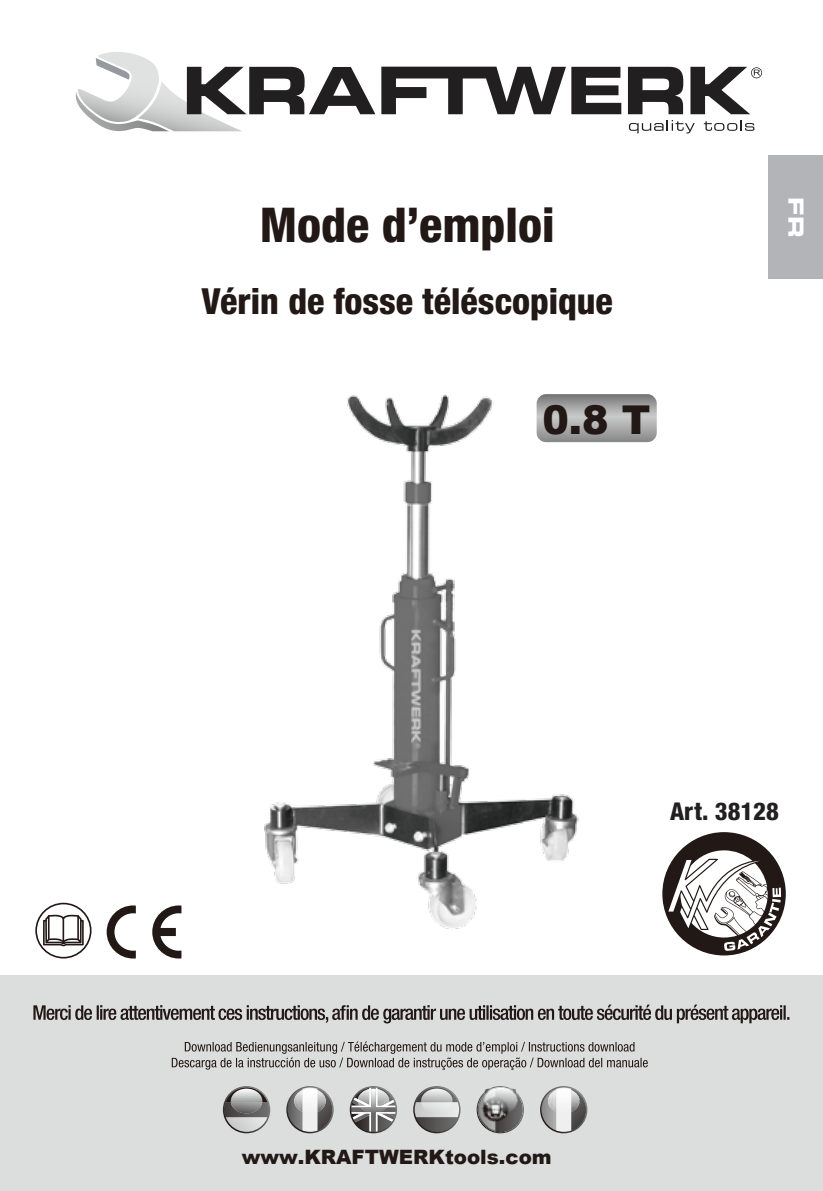
<style>
.page{position:relative;width:823px;height:1191px;background:#fff}
.page>*{position:absolute;margin:0;border:0;box-sizing:border-box;transform-origin:0 0}
.t1{font:800 condensed 48px "Helvetica Neue LT Std";color:#221815}
.t2{font:900 39.8px "Arial";color:#221815}
.t3{font:800 condensed 36px "Helvetica Neue LT Std";color:#221815}
.t4{font:800 condensed 24.6px "Helvetica Neue LT Std";color:#221f20}
.t5{font:21px "Eurostile LT Std Bold Ex 2";color:#fff}
.t6{font:900 19.8px "Arial";color:#221815}
</style>
<div class="page">
<img style="left:264px;top:395px;width:319px;height:534px">
<div style="left:0;top:975px;width:822px;height:216px;background:#dcdddd"></div>
<svg style="left:172px;top:1041px;width:475px;height:29px"></svg>
<svg style="left:628px;top:120px;width:66px;height:14px"></svg>
<svg style="left:703px;top:120px;width:51px;height:11px"></svg>
<svg style="left:627px;top:67px;width:55px;height:47px"></svg>
<svg style="left:571px;top:67px;width:50px;height:47px"></svg>
<svg style="left:381px;top:67px;width:184px;height:47px"></svg>
<svg style="left:76px;top:52px;width:299px;height:79px"></svg>
<svg style="left:690px;top:67px;width:71px;height:47px"></svg>
<div style="left:767px;top:155px;width:55px;height:124px;background:#b2b4b8"></div>
<svg style="left:662px;top:832px;width:123px;height:123px"></svg>
<svg style="left:35px;top:902px;width:56px;height:56px"></svg>
<svg style="left:107px;top:905px;width:74px;height:53px"></svg>
<svg style="left:413px;top:1086px;width:47px;height:47px"></svg>
<svg style="left:286px;top:1086px;width:47px;height:47px"></svg>
<svg style="left:223px;top:1086px;width:47px;height:47px"></svg>
<svg style="left:540px;top:1086px;width:47px;height:47px"></svg>
<svg style="left:476px;top:1086px;width:47px;height:47px"></svg>
<svg style="left:349px;top:1086px;width:48px;height:47px"></svg>
<img style="left:477px;top:1087px;width:45px;height:45px">
<svg style="left:33px;top:1004px;width:756px;height:19px"></svg>
<svg style="left:536px;top:394px;width:120px;height:48px;background:#a5a6a6"></svg>
<h1 class="t1" style="left:260px;top:195px;width:296px">Mode d’emploi</h1>
<p class="t3" style="left:201px;top:279px;width:412px">Vérin de fosse téléscopique</p>
<p class="t2" style="left:542px;top:390px;width:110px">0.8 T</p>
<p class="t5" style="left:810px;top:197px;width:42px;rotate:90deg">FR</p>
<p class="t4" style="left:669px;top:796px;width:110px">Art. 38128</p>
<p class="t6" style="left:241px;top:1142px;width:311px">www.KRAFTWERKtools.com</p>
</div>
